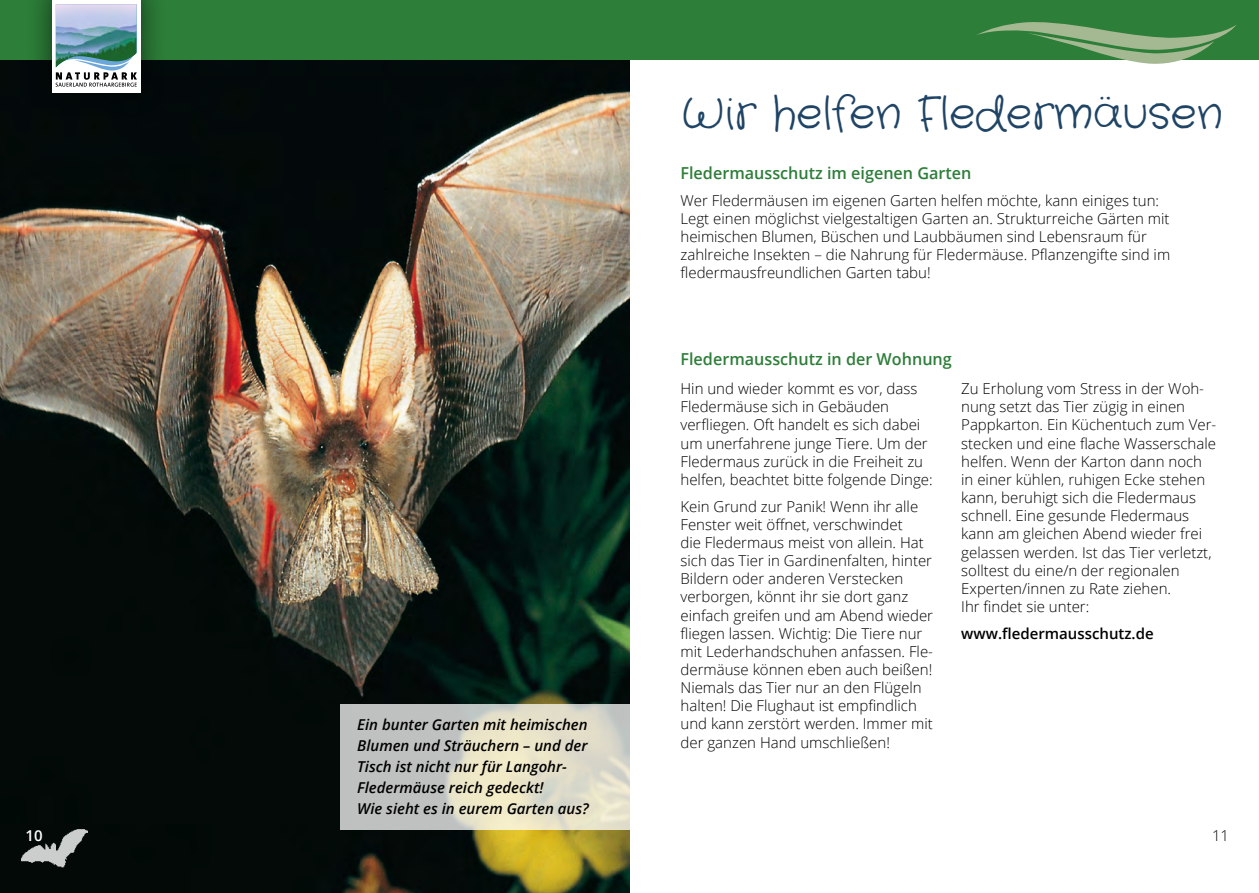
<style>
.page{position:relative;width:1259px;height:893px;background:#fff}
.page>*{position:absolute;margin:0;border:0;box-sizing:border-box;transform-origin:0 0}
.t1{font:45px "Crafty Girls";color:#1f4465}
.t2{font:600 16.5px "Open Sans";color:#2d7e39}
.t3{font:300 15px/18.1px "Open Sans";color:#000}
.t4{font:italic 600 15px/21px "Open Sans";color:#000}
.t5{font:600 15px "Open Sans";color:#000}
.t6{font:600 15px "Open Sans";color:#fff}
</style>
<div class="page">
<img style="left:0;top:60px;width:629px;height:833px">
<svg style="left:340px;top:705px;width:289px;height:125px;background:#d4d3c5"></svg>
<div style="left:0;top:0;width:1259px;height:60px;background:#2d7e39"></div>
<svg style="left:977px;top:22px;width:259px;height:42px"></svg>
<div style="left:25px;top:0;width:142px;height:119px;background:#000;opacity:.6"></div>
<div style="left:52px;top:0;width:88px;height:92px;background:#fff"></div>
<svg style="left:56px;top:4px;width:81px;height:83px"></svg>
<img style="left:21px;top:825px;width:66px;height:48px">
<p class="t1" style="left:680px;top:83px;width:544px">Wir helfen Fledermäusen</p>
<p class="t4" style="left:357px;top:713px;width:232px">Ein bunter Garten mit heimischen<br>Blumen und Sträuchern – und der<br>Tisch ist nicht nur für Langohr-<br>Fledermäuse reich gedeckt!</p>
<p class="t4" style="left:357px;top:797px;width:233px">Wie sieht es in eurem Garten aus?</p>
<p class="t2" style="left:680px;top:162px;width:292px">Fledermausschutz im eigenen Garten</p>
<p class="t3" style="left:680px;top:191px;width:491px">Wer Fledermäusen im eigenen Garten helfen möchte, kann einiges tun:<br>Legt einen möglichst vielgestaltigen Garten an. Strukturreiche Gärten mit heimischen Blumen, Büschen und Laubbäumen sind Lebensraum für zahlreiche Insekten – die Nahrung für Fledermäuse. Pflanzengifte sind im fledermausfreundlichen Garten tabu!</p>
<p class="t2" style="left:680px;top:347px;width:273px">Fledermausschutz in der Wohnung</p>
<p class="t3" style="left:680px;top:379px;width:254px">Hin und wieder kommt es vor, dass Fledermäuse sich in Gebäuden verfliegen. Oft handelt es sich dabei um unerfahrene junge Tiere. Um der Fledermaus zurück in die Freiheit zu helfen, beachtet bitte folgende Dinge:</p>
<p class="t3" style="left:680px;top:497px;width:254px">Kein Grund zur Panik! Wenn ihr alle Fenster weit öffnet, verschwindet<br>die Fledermaus meist von allein. Hat sich das Tier in Gardinenfalten, hinter Bildern oder anderen Verstecken verborgen, könnt ihr sie dort ganz einfach greifen und am Abend wieder fliegen lassen. Wichtig: Die Tiere nur mit Lederhandschuhen anfassen. Fle&shy;dermäuse können eben auch beißen!<br>Niemals das Tier nur an den Flügeln halten! Die Flughaut ist empfindlich und kann zerstört werden. Immer mit der ganzen Hand umschließen!</p>
<p class="t3" style="left:961px;top:379px;width:256px">Zu Erholung vom Stress in der Woh&shy;nung setzt das Tier zügig in einen Pappkarton. Ein Küchentuch zum Ver&shy;stecken und eine flache Wasserschale helfen. Wenn der Karton dann noch in einer kühlen, ruhigen Ecke stehen kann, beruhigt sich die Fledermaus schnell. Eine gesunde Fledermaus kann am gleichen Abend wieder frei gelassen werden. Ist das Tier verletzt, solltest du eine/n der regionalen Experten/innen zu Rate ziehen.<br>Ihr findet sie unter:</p>
<p class="t5" style="left:961px;top:623px;width:194px">www.fledermausschutz.de</p>
<p class="t6" style="left:26px;top:825px;width:19px">10</p>
<p class="t3" style="left:1212px;top:826px;width:19px">11</p>
</div>
